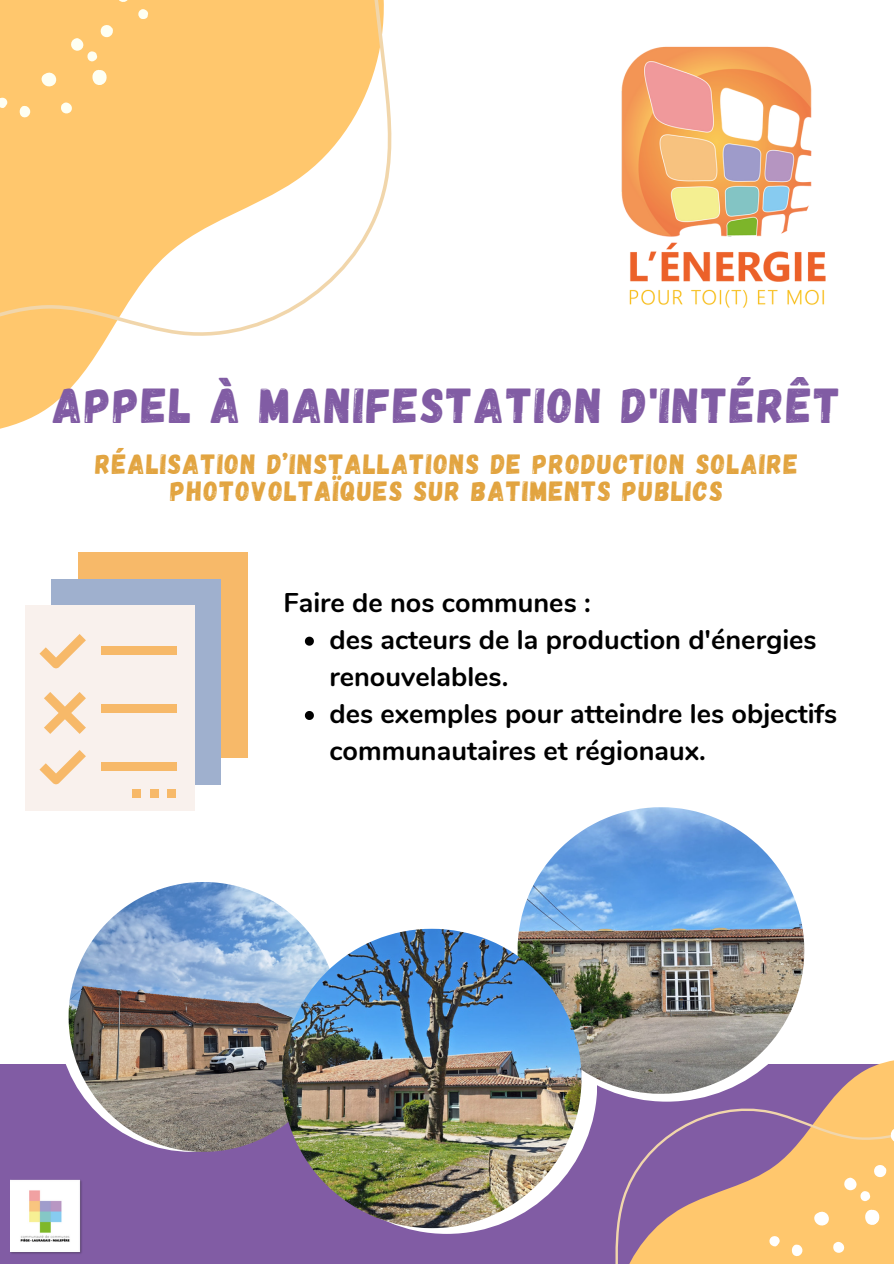
<style>
.page{position:relative;width:894px;height:1264px;background:#fff}
.page>*{position:absolute;margin:0;border:0;box-sizing:border-box;transform-origin:0 0}
.t1{font:49.05px "Gagalin";letter-spacing:.045em;color:#815ca4}
.t2{font:27.75px/27px "Gagalin";letter-spacing:.055em;color:#e2a440;text-align:center}
.t3{font:700 27px/37.2px "Nunito";color:#000}
</style>
<div class="page">
<div style="left:0;top:1063px;width:893px;height:200px;background:#815ca4"></div>
<svg style="left:0;top:0;width:392px;height:429px"></svg>
<svg style="left:581px;top:1060px;width:312px;height:203px"></svg>
<svg style="left:38px;top:69px;width:22px;height:21px"></svg>
<svg style="left:58px;top:100px;width:16px;height:16px"></svg>
<svg style="left:16px;top:104px;width:17px;height:16px"></svg>
<svg style="left:0;top:95px;width:10px;height:15px"></svg>
<svg style="left:67px;top:0;width:83px;height:88px;background:#fecb77"></svg>
<svg style="left:810px;top:1208px;width:22px;height:21px"></svg>
<svg style="left:830px;top:1239px;width:16px;height:16px"></svg>
<svg style="left:788px;top:1242px;width:16px;height:16px"></svg>
<svg style="left:766px;top:1233px;width:15px;height:15px"></svg>
<svg style="left:840px;top:1162px;width:49px;height:66px;background:#ffcf82"></svg>
<svg style="left:885px;top:1123px;width:8px;height:22px"></svg>
<img style="left:621px;top:46px;width:205px;height:262px">
<div style="left:78px;top:552px;width:169px;height:205px;background:#f7b969"></div>
<div style="left:52px;top:579px;width:169px;height:205px;background:#9fb0ce"></div>
<div style="left:25px;top:606px;width:169px;height:205px;background:#f9f1ed"></div>
<svg style="left:39px;top:634px;width:47px;height:34px"></svg>
<svg style="left:39px;top:750px;width:47px;height:34px"></svg>
<svg style="left:44px;top:692px;width:42px;height:42px"></svg>
<div style="left:101px;top:646px;width:75px;height:9px;background:#f7b969"></div>
<div style="left:101px;top:704px;width:75px;height:9px;background:#f7b969"></div>
<div style="left:101px;top:762px;width:75px;height:9px;background:#f7b969"></div>
<div style="left:167px;top:788px;width:9px;height:9px;background:#f7b969"></div>
<div style="left:150px;top:788px;width:8px;height:9px;background:#f7b969"></div>
<div style="left:132px;top:788px;width:9px;height:9px;background:#f7b969"></div>
<img style="left:69px;top:882px;width:236px;height:269px">
<img style="left:519px;top:807px;width:285px;height:286px">
<img style="left:282px;top:928px;width:299px;height:300px">
<svg style="left:305px;top:636px;width:9px;height:9px"></svg>
<svg style="left:305px;top:711px;width:9px;height:9px"></svg>
<img style="left:11px;top:1179px;width:71px;height:75px">
<h2 class="t1" style="left:53px;top:374px;width:788px">APPEL À MANIFESTATION D'INTÉRÊT</h2>
<p class="t2" style="left:95px;top:449px;width:704px">RÉALISATION D’INSTALLATIONS DE PRODUCTION SOLAIRE<br>PHOTOVOLTAÏQUES SUR BATIMENTS PUBLICS</p>
<h3 class="t3" style="left:283px;top:584px;width:309px">Faire de nos communes :</h3>
<p class="t3" style="left:329px;top:621px;width:488px">des acteurs de la production d'énergies renouvelables.</p>
<p class="t3" style="left:329px;top:696px;width:509px">des exemples pour atteindre les objectifs communautaires et régionaux.</p>
</div>
